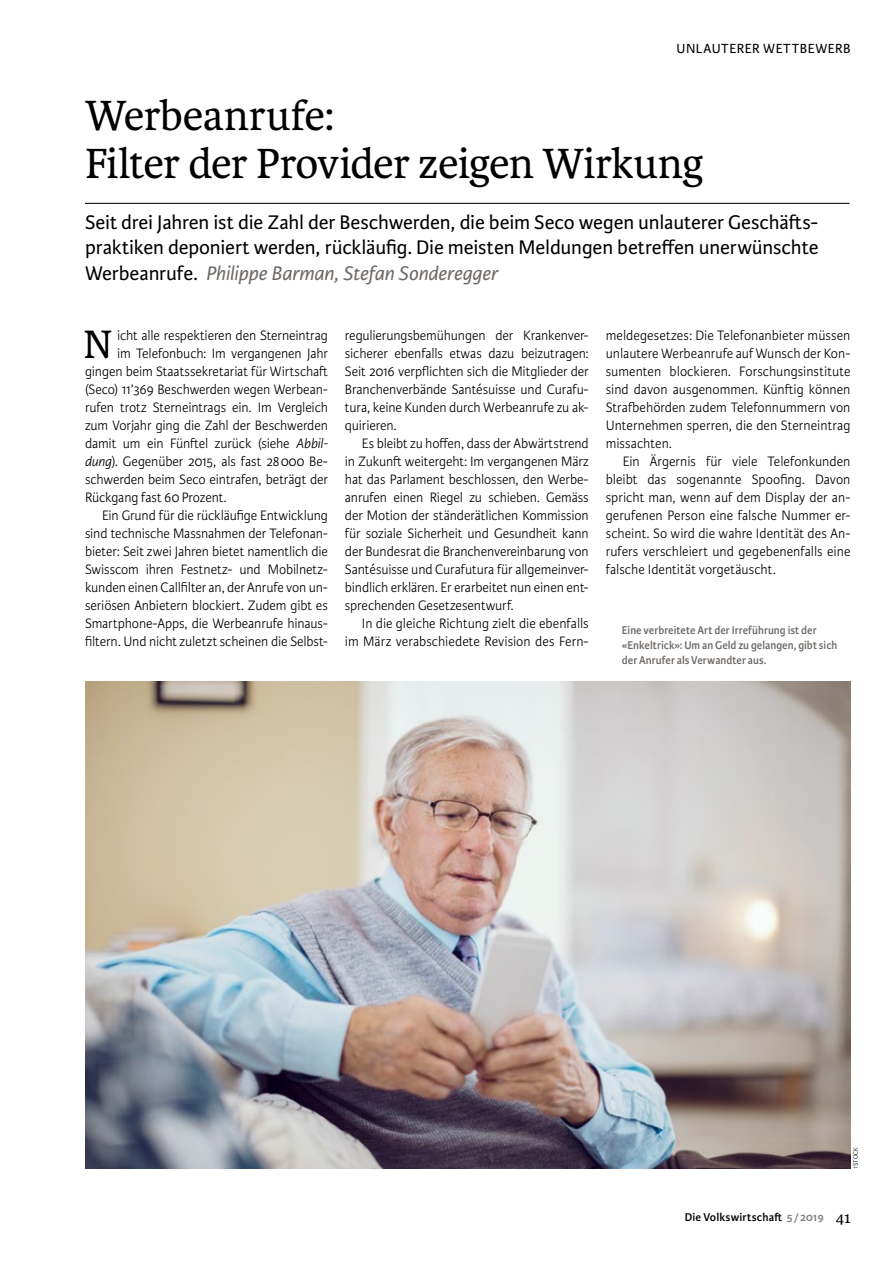
<style>
.page{position:relative;width:893px;height:1263px;background:#fff}
.page>*{position:absolute;margin:0;border:0;box-sizing:border-box;transform-origin:0 0}
.t1{font:45px/48px "Karmina";letter-spacing:-.01em;color:#000}
.t2{font:42.3px "Karmina";color:#000;scale:.96 1}
.t3{font:21px/25.5px "Karmina Sans";letter-spacing:-.005em;color:#000;text-align:justify}
.t4{font:300 14.55px/18px "Karmina Sans";letter-spacing:-.005em;color:#000;text-align:justify;scale:.96 1}
.t5{font:14.1px "Karmina Sans";letter-spacing:.04em;color:#000}
.t6{font:600 12px/15px "Karmina Sans";letter-spacing:.005em;color:#6d6966;scale:.95 1}
.t7{font:600 12px "Karmina Sans";letter-spacing:.01em;color:#000}
.t8{font:300 6.75px "Karmina Sans";letter-spacing:.01em;color:#000}
.s1{font-style:italic;color:#6d6966}
.s2{font-style:italic}
.s3{color:#817e7b}
.s4{font-family:"Karmina";font-weight:400;font-size:16.5px}
</style>
<div class="page">
<hr style="left:85px;top:203px;width:765px;height:1px;background:#000">
<img style="left:85px;top:682px;width:765px;height:486px">
<p class="t5" style="left:677px;top:41px;width:175px">UNLAUTERER WETTBEWERB</p>
<h1 class="t1" style="left:85px;top:92px;width:620px">Werbeanrufe:<br>Filter der Provider zeigen Wirkung</h1>
<h3 class="t3" style="left:85px;top:209px;width:735px">Seit drei Jahren ist die Zahl der Beschwerden, die beim Seco wegen unlauterer Geschäfts&shy;praktiken deponiert werden, rückläufig. Die meisten Meldungen betreffen unerwünschte Werbeanrufe. <span class="s1">Philippe Barman, Stefan Sonderegger</span></h3>
<h2 class="t2" style="left:84px;top:321px;width:32px">N</h2>
<p class="t4" style="left:117px;top:327px;width:221px">icht alle respektieren den Sterneintrag</p>
<p class="t4" style="left:117px;top:345px;width:221px">im Telefonbuch: Im vergangenen Jahr</p>
<p class="t4" style="left:85px;top:363px;width:255px">gingen beim Staatssekretariat für Wirtschaft</p>
<p class="t4" style="left:85px;top:381px;width:255px">(Seco) 11’369 Beschwerden wegen Werbean-</p>
<p class="t4" style="left:85px;top:399px;width:255px">rufen trotz Sterneintrags ein. Im Vergleich</p>
<p class="t4" style="left:85px;top:417px;width:255px">zum Vorjahr ging die Zahl der Beschwerden</p>
<p class="t4" style="left:85px;top:435px;width:255px">damit um ein Fünftel zurück (siehe <span class="s2">Abbil-</span></p>
<p class="t4" style="left:85px;top:453px;width:255px"><span class="s2">dung</span>). Gegenüber 2015, als fast 28000 Be-</p>
<p class="t4" style="left:85px;top:471px;width:255px">schwerden beim Seco eintrafen, beträgt der</p>
<p class="t4" style="left:85px;top:489px;width:149px">Rückgang fast 60 Prozent.</p>
<p class="t4" style="left:102px;top:507px;width:237px">Ein Grund für die rückläufige Entwicklung</p>
<p class="t4" style="left:85px;top:525px;width:255px">sind technische Massnahmen der Telefonan-</p>
<p class="t4" style="left:85px;top:543px;width:255px">bieter: Seit zwei Jahren bietet namentlich die</p>
<p class="t4" style="left:85px;top:561px;width:255px">Swisscom ihren Festnetz- und Mobilnetz-</p>
<p class="t4" style="left:85px;top:579px;width:255px">kunden einen Callfilter an, der Anrufe von un-</p>
<p class="t4" style="left:85px;top:597px;width:255px">seriösen Anbietern blockiert. Zudem gibt es</p>
<p class="t4" style="left:85px;top:615px;width:255px">Smartphone-Apps, die Werbeanrufe hinaus-</p>
<p class="t4" style="left:85px;top:633px;width:255px">filtern. Und nicht zuletzt scheinen die Selbst-</p>
<p class="t4" style="left:345px;top:327px;width:255px">regulierungsbemühungen der Krankenver&shy;sicherer ebenfalls etwas dazu beizutragen:<br>Seit 2016 verpflichten sich die Mitglieder der Branchenverbände Santésuisse und Curafu&shy;tura, keine Kunden durch Werbeanrufe zu ak&shy;quirieren.</p>
<p class="t4" style="left:345px;top:435px;width:255px;text-indent:17px">Es bleibt zu hoffen, dass der Abwärtstrend in Zukunft weitergeht: Im vergangenen März hat das Parlament beschlossen, den Werbe&shy;anrufen einen Riegel zu schieben. Gemäss der Motion der ständerätlichen Kommission für soziale Sicherheit und Gesundheit kann der Bundesrat die Branchenvereinbarung von Santésuisse und Curafutura für allgemeinver&shy;bindlich erklären. Er erarbeitet nun einen ent&shy;sprechenden Gesetzesentwurf.</p>
<p class="t4" style="left:345px;top:615px;width:255px;text-align:right">In die gleiche Richtung zielt die ebenfalls im März verabschiedete Revision des Fern-</p>
<p class="t4" style="left:606px;top:327px;width:256px">meldegesetzes: Die Telefonanbieter müssen unlautere Werbeanrufe auf Wunsch der Kon&shy;sumenten blockieren. Forschungsinstitute sind davon ausgenommen. Künftig können Strafbehörden zudem Telefonnummern von Unternehmen sperren, die den Sterneintrag missachten.</p>
<p class="t4" style="left:606px;top:453px;width:256px;text-indent:17px">Ein Ärgernis für viele Telefonkunden bleibt das sogenannte Spoofing. Davon spricht man, wenn auf dem Display der an&shy;gerufenen Person eine falsche Nummer er&shy;scheint. So wird die wahre Identität des An&shy;rufers verschleiert und gegebenenfalls eine falsche Identität vorgetäuscht.</p>
<p class="t6" style="left:622px;top:623px;width:228px">Eine verbreitete Art der Irreführung ist der «Enkeltrick»: Um an Geld zu gelangen, gibt sich der Anrufer als Verwandter aus.</p>
<p class="t8" style="left:852px;top:1168px;width:22px;rotate:-90deg">ISTOCK</p>
<p class="t7" style="left:685px;top:1210px;width:167px">Die Volkswirtschaft <span class="s3">5 /2019</span> <span class="s4">41</span></p>
</div>
